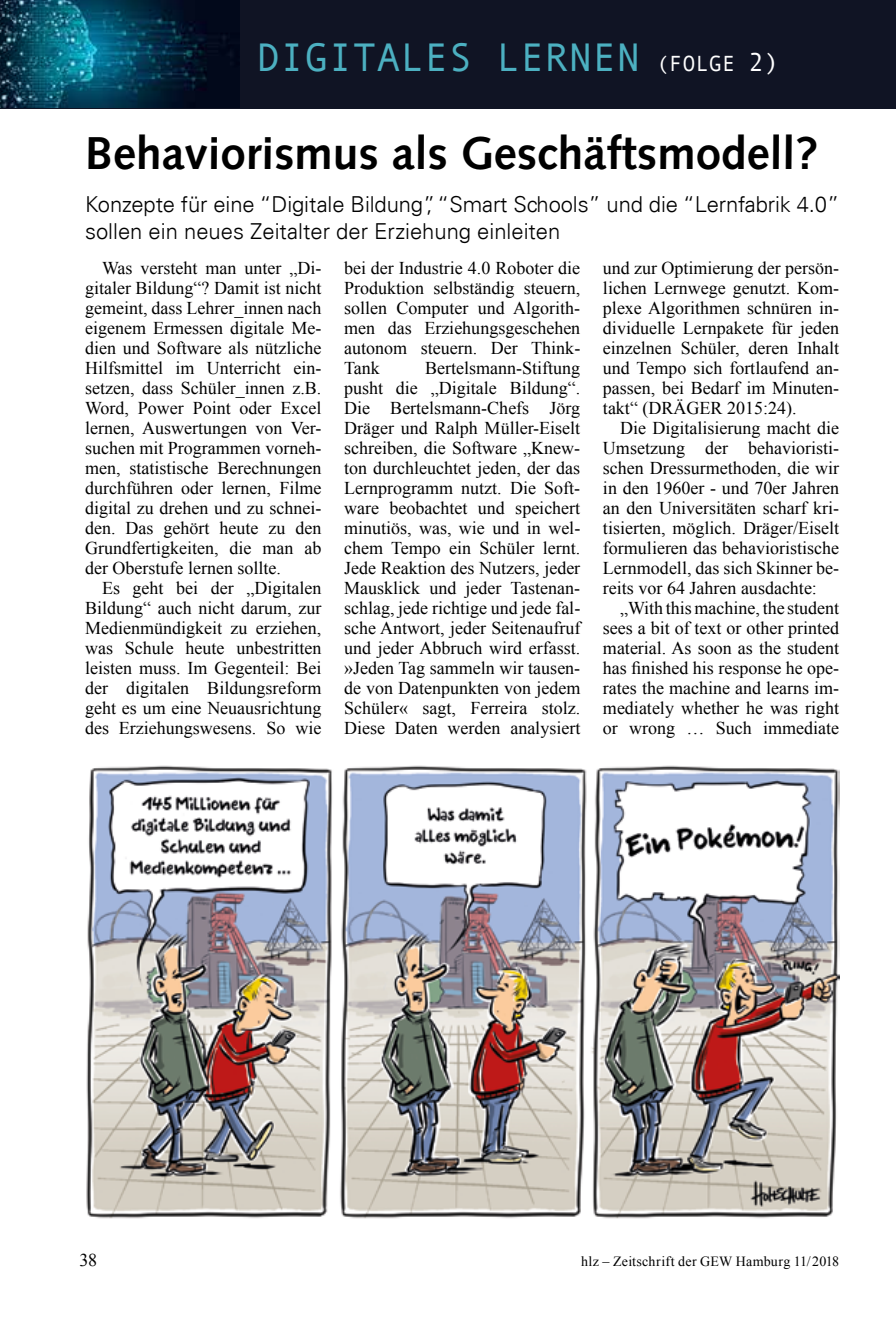
<style>
.page{position:relative;width:896px;height:1333px;background:#fff}
.page>*{position:absolute;margin:0;border:0;box-sizing:border-box;transform-origin:0 0}
.t1{font:700 46px "Syntax";color:#000}
.t2{font:40px "Andale Mono";color:#4cb0c1}
.t3{font:300 22px/26.4px "Univers 45";letter-spacing:-.005em;color:#000}
.t4{font:18px/20px "Times New Roman";color:#000;text-align:justify}
.t5{font:14px "Times New Roman";letter-spacing:.015em;color:#000}
.s1{font-size:22px;color:#fff}
.s2{font-size:26px;color:#fff}
</style>
<div class="page">
<div style="left:0;top:0;width:896px;height:108px;background:#101424"></div>
<img style="left:0;top:0;width:240px;height:107px">
<img style="left:86px;top:765px;width:753px;height:454px">
<h2 class="t2" style="left:256px;top:31px;width:525px">DIGITALES LERNEN <span class="s1">(FOLGE</span> <span class="s2">2)</span></h2>
<h1 class="t1" style="left:85px;top:126px;width:735px">Behaviorismus als Geschäftsmodell?</h1>
<p class="t3" style="left:85px;top:191px;width:755px">Konzepte für eine “Digitale Bildung”, “Smart Schools” und die “Lernfabrik 4.0” sollen ein neues Zeitalter der Erziehung einleiten</p>
<p class="t4" style="left:85px;top:258px;width:238px;text-indent:17px">Was versteht man unter „Di&shy;gitaler Bildung“? Damit ist nicht gemeint, dass Lehrer_innen nach eigenem Ermessen digitale Me&shy;dien und Software als nützliche Hilfsmittel im Unterricht ein&shy;setzen, dass Schüler_innen z.B.<br>Word, Power Point oder Excel lernen, Auswertungen von Ver&shy;suchen mit Programmen vorneh&shy;men, statistische Berechnungen durchführen oder lernen, Filme digital zu drehen und zu schnei&shy;den. Das gehört heute zu den Grundfertigkeiten, die man ab der Oberstufe lernen sollte.</p>
<p class="t4" style="left:85px;top:578px;width:238px;text-indent:17px">Es geht bei der „Digitalen Bildung“ auch nicht darum, zur Medienmündigkeit zu erziehen, was Schule heute unbestritten leisten muss. Im Gegenteil: Bei der digitalen Bildungsreform geht es um eine Neuausrichtung des Erziehungswesens. So wie</p>
<p class="t4" style="left:603px;top:257px;width:238px">und zur Optimierung der persön&shy;lichen Lernwege genutzt. Kom&shy;plexe Algorithmen schnüren in&shy;dividuelle Lernpakete für jeden einzelnen Schüler, deren Inhalt und Tempo sich fortlaufend an&shy;passen, bei Bedarf im Minuten&shy;takt“ (DRÄGER 2015:24).</p>
<p class="t4" style="left:603px;top:417px;width:238px;text-indent:17px">Die Digitalisierung macht die Umsetzung der behavioristi&shy;schen Dressurmethoden, die wir in den 1960er - und 70er Jahren an den Universitäten scharf kri&shy;tisierten, möglich. Dräger/Eiselt formulieren das behavioristische Lernmodell, das sich Skinner be&shy;reits vor 64 Jahren ausdachte:</p>
<p class="t4" style="left:603px;top:597px;width:238px;text-indent:17px">„With this machine, the student sees a bit of text or other printed material. As soon as the student has finished his response he ope&shy;rates the machine and learns im&shy;mediately whether he was right or wrong … Such immediate</p>
<p class="t4" style="left:344px;top:258px;width:238px">bei der Industrie 4.0 Roboter die Produktion selbständig steuern, sollen Computer und Algorith&shy;men das Erziehungsgeschehen autonom steuern. Der Think-Tank</p>
<p class="t4" style="left:344px;top:357px;width:238px;text-indent:81px">Bertelsmann-Stiftung pusht die „Digitale Bildung“.<br>Die Bertelsmann-Chefs Jörg Dräger und Ralph Müller-Eiselt schreiben, die Software „Knew&shy;ton durchleuchtet jeden, der das Lernprogramm nutzt. Die Soft&shy;ware beobachtet und speichert minutiös, was, wie und in wel&shy;chem Tempo ein Schüler lernt.<br>Jede Reaktion des Nutzers, jeder Mausklick und jeder Tastenan&shy;schlag, jede richtige und jede fal&shy;sche Antwort, jeder Seitenaufruf und jeder Abbruch wird erfasst. »Jeden Tag sammeln wir tausen&shy;de von Datenpunkten von jedem Schüler« sagt, Ferreira stolz.<br>Diese Daten werden analysiert</p>
<p class="t4" style="left:79px;top:1249px;width:19px">38</p>
<p class="t5" style="left:581px;top:1251px;width:260px">hlz – Zeitschrift der GEW Hamburg 11/2018</p>
</div>
